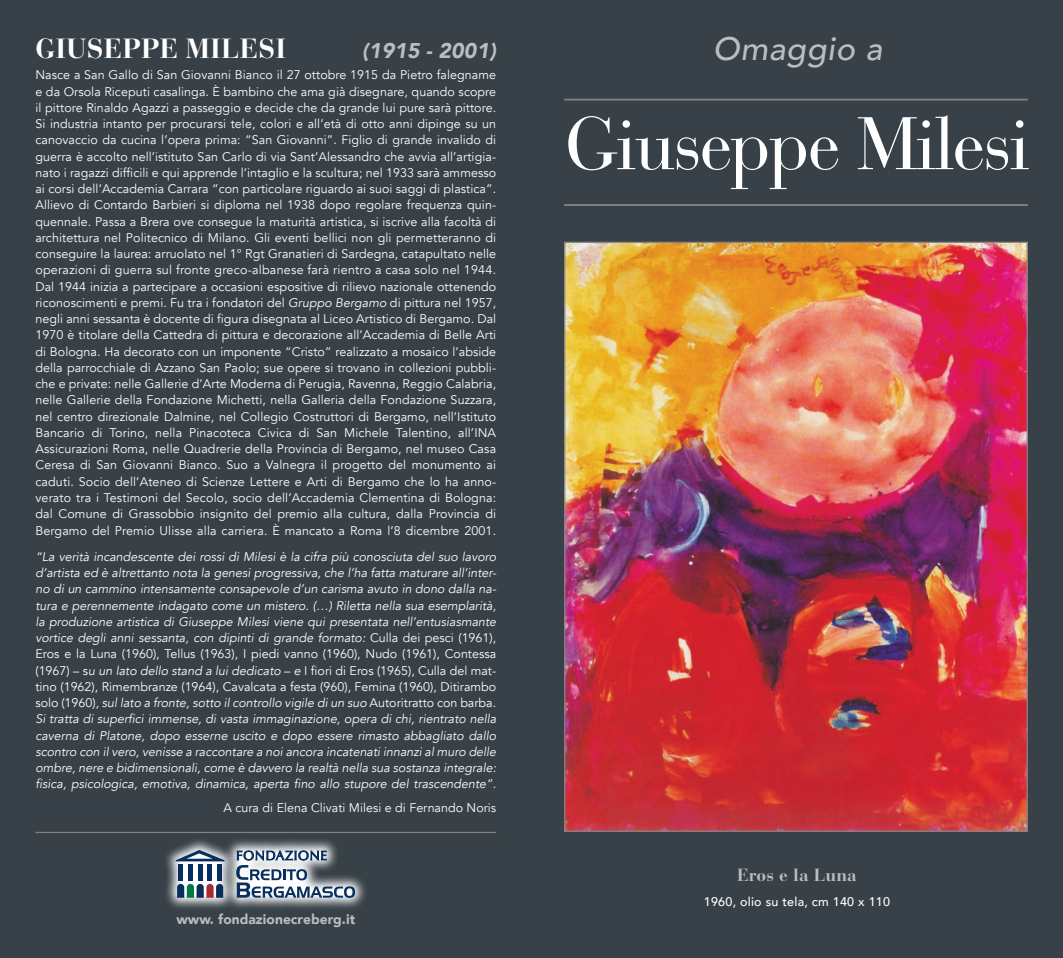
<style>
.page{position:relative;width:1063px;height:958px;background:#374147}
.page>*{position:absolute;margin:0;border:0;box-sizing:border-box;transform-origin:0 0}
.t1{font:73.75px "Bauer Bodoni Std";letter-spacing:-.03em;color:#fff}
.t2{font:italic 500 32.5px "Avenir";letter-spacing:.02em;color:#bcbdc0}
.t3{font:700 27.5px "Bauer Bodoni Std";letter-spacing:.01em;color:#fff}
.t4{font:italic 900 21.25px "Avenir";letter-spacing:.01em;color:#bcbdc0}
.t5{font:700 17.5px "Bauer Bodoni Std";letter-spacing:.005em;color:#bcbdc0}
.t6{font:900 13.75px "Avenir";letter-spacing:.005em;color:#bcbdc0}
.t7{font:12.5px/16.2px "Avenir";letter-spacing:.01em;color:#fff;text-align:justify}
.t8{font:italic 12.5px/16.2px "Avenir";color:#fff;text-align:justify}
.t9{font:500 12.5px "Avenir";letter-spacing:.02em;color:#fff}
.s1{font-style:italic}
.s2{font-style:normal}
</style>
<div class="page">
<img style="left:566px;top:244px;width:460px;height:586px">
<svg style="left:166px;top:840px;width:199px;height:68px"></svg>
<svg style="left:236px;top:850px;width:119px;height:48px;background:#8c99a8"></svg>
<div style="left:217px;top:864px;width:5px;height:17px;background:#082e5e"></div>
<hr style="left:208px;top:864px;width:4px;height:17px;background:#082e5e">
<hr style="left:198px;top:864px;width:4px;height:17px;background:#082e5e">
<div style="left:188px;top:864px;width:5px;height:17px;background:#082e5e"></div>
<div style="left:178px;top:864px;width:5px;height:17px;background:#082e5e"></div>
<svg style="left:177px;top:884px;width:46px;height:13px"></svg>
<svg style="left:176px;top:850px;width:49px;height:11px"></svg>
<hr style="left:564px;top:99px;width:464px;height:2px;background:#808285">
<hr style="left:564px;top:204px;width:464px;height:2px;background:#808285">
<hr style="left:35px;top:832px;width:461px;height:1px;background:#808285">
<p class="t3" style="left:35px;top:32px;width:252px">GIUSEPPE MILESI</p>
<p class="t4" style="left:362px;top:33px;width:136px">(1915 - 2001)</p>
<p class="t7" style="left:35px;top:67px;width:462px">Nasce a San Gallo di San Giovanni Bianco il 27 ottobre 1915 da Pietro falegname e da Orsola Riceputi casalinga. È bambino che ama già disegnare, quando scopre il pittore Rinaldo Agazzi a passeggio e decide che da grande lui pure sarà pittore.<br>Si industria intanto per procurarsi tele, colori e all’età di otto anni dipinge su un canovaccio da cucina l’opera prima: “San Giovanni”. Figlio di grande invalido di guerra è accolto nell’istituto San Carlo di via Sant’Alessandro che avvia all’artigia&shy;nato i ragazzi difficili e qui apprende l’intaglio e la scultura; nel 1933 sarà ammesso ai corsi dell’Accademia Carrara “con particolare riguardo ai suoi saggi di plastica”.</p>
<p class="t7" style="left:35px;top:197px;width:462px">Allievo di Contardo Barbieri si diploma nel 1938 dopo regolare frequenza quin&shy;quennale. Passa a Brera ove consegue la maturità artistica, si iscrive alla facoltà di architettura nel Politecnico di Milano. Gli eventi bellici non gli permetteranno di conseguire la laurea: arruolato nel 1° Rgt Granatieri di Sardegna, catapultato nelle operazioni di guerra sul fronte greco-albanese farà rientro a casa solo nel 1944.</p>
<p class="t7" style="left:35px;top:278px;width:462px">Dal 1944 inizia a partecipare a occasioni espositive di rilievo nazionale ottenendo riconoscimenti e premi. Fu tra i fondatori del <span class="s1">Gruppo Bergamo</span> di pittura nel 1957, negli anni sessanta è docente di figura disegnata al Liceo Artistico di Bergamo. Dal 1970 è titolare della Cattedra di pittura e decorazione all’Accademia di Belle Arti di Bologna. Ha decorato con un imponente “Cristo” realizzato a mosaico l’abside della parrocchiale di Azzano San Paolo; sue opere si trovano in collezioni pubbli&shy;che e private: nelle Gallerie d’Arte Moderna di Perugia, Ravenna, Reggio Calabria, nelle Gallerie della Fondazione Michetti, nella Galleria della Fondazione Suzzara, nel centro direzionale Dalmine, nel Collegio Costruttori di Bergamo, nell’Istituto</p>
<p class="t7" style="left:35px;top:425px;width:462px">Bancario di Torino, nella Pinacoteca Civica di San Michele Talentino, all’INA</p>
<p class="t7" style="left:35px;top:441px;width:462px">Assicurazioni Roma, nelle Quadrerie della Provincia di Bergamo, nel museo Casa Ceresa di San Giovanni Bianco. Suo a Valnegra il progetto del monumento ai caduti. Socio dell’Ateneo di Scienze Lettere e Arti di Bergamo che lo ha anno&shy;verato tra i Testimoni del Secolo, socio dell’Accademia Clementina di Bologna: dal Comune di Grassobbio insignito del premio alla cultura, dalla Provincia di Bergamo del Premio Ulisse alla carriera. È mancato a Roma l’8 dicembre 2001.</p>
<p class="t8" style="left:35px;top:548px;width:462px">“La verità incandescente dei rossi di Milesi è la cifra più conosciuta del suo lavoro d’artista ed è altrettanto nota la genesi progressiva, che l’ha fatta maturare all’inter&shy;no di un cammino intensamente consapevole d’un carisma avuto in dono dalla na&shy;tura e perennemente indagato come un mistero. (…) Riletta nella sua esemplarità, la produzione artistica di Giuseppe Milesi viene qui presentata nell’entusiasmante vortice degli anni sessanta, con dipinti di grande formato: <span class="s2">Culla dei pesci (1961), Eros e la Luna (1960), Tellus (1963), I piedi vanno (1960), Nudo (1961), Contessa (1967) – s</span>u un lato dello stand a lui dedicato <span class="s2">–</span> e <span class="s2">I fiori di Eros (1965), Culla del mat&shy;tino (1962), Rimembranze (1964), Cavalcata a festa (960), Femina (1960), Ditirambo solo (1960),</span> sul lato a fronte, sotto il controllo vigile di un suo <span class="s2">Autoritratto con barba.</span></p>
<p class="t8" style="left:35px;top:711px;width:462px">Si tratta di superfici immense, di vasta immaginazione, opera di chi, rientrato nella caverna di Platone, dopo esserne uscito e dopo essere rimasto abbagliato dallo scontro con il vero, venisse a raccontare a noi ancora incatenati innanzi al muro delle ombre, nere e bidimensionali, come è davvero la realtà nella sua sostanza integrale: fisica, psicologica, emotiva, dinamica, aperta fino allo stupore del trascendente”.</p>
<p class="t7" style="left:223px;top:800px;width:274px">A cura di Elena Clivati Milesi e di Fernando Noris</p>
<p class="t6" style="left:176px;top:907px;width:180px">www. fondazionecreberg.it</p>
<p class="t2" style="left:712px;top:30px;width:171px">Omaggio a</p>
<p class="t1" style="left:565px;top:100px;width:466px">Giuseppe Milesi</p>
<p class="t5" style="left:737px;top:864px;width:121px">Eros e la Luna</p>
<p class="t9" style="left:704px;top:890px;width:188px">1960, olio su tela, cm 140 x 110</p>
</div>
